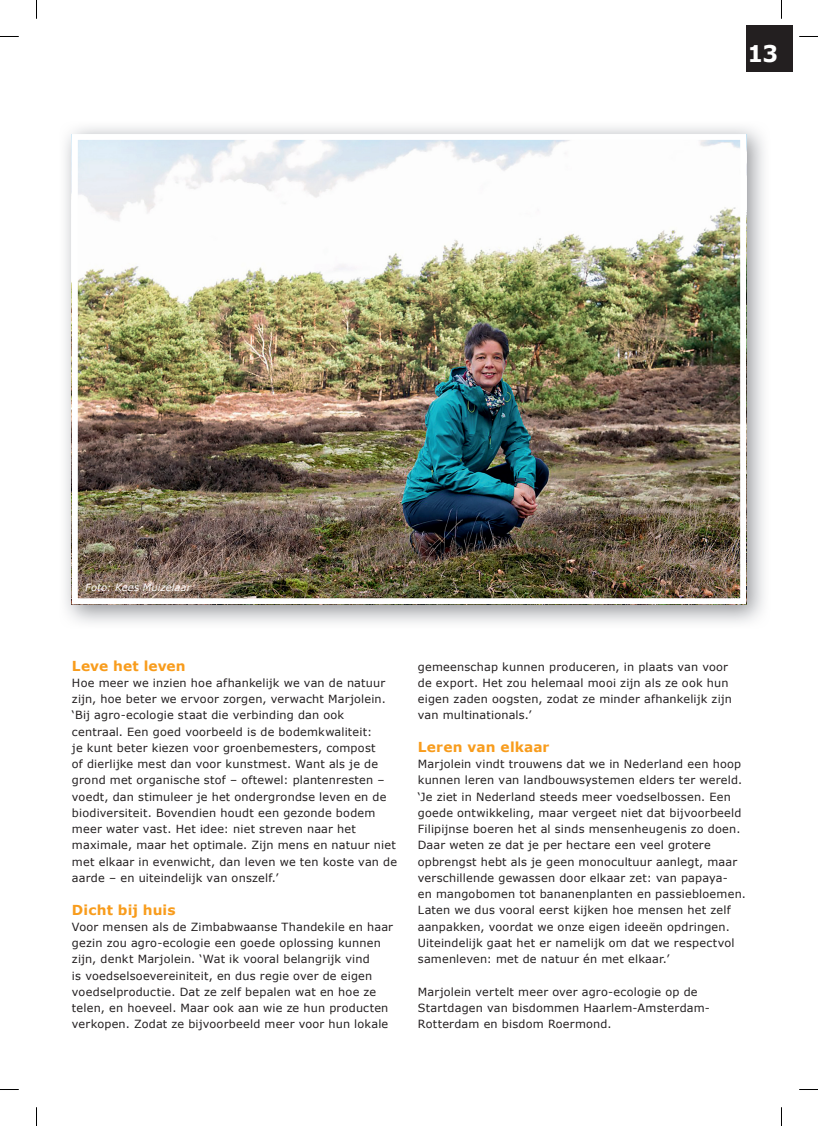
<style>
.page{position:relative;width:818px;height:1126px;background:#fff}
.page>*{position:absolute;margin:0;border:0;box-sizing:border-box;transform-origin:0 0}
.t1{font:700 23px "Verdana";color:#fff;scale:.96 1}
.t2{font:700 13.75px "Verdana";letter-spacing:.01em;color:#f89c1c}
.t3{font:11.25px/16.2px "Verdana";letter-spacing:.015em;color:#231f20}
.t4{font:italic 10px "Verdana";letter-spacing:.005em;color:#fff}
</style>
<div class="page">
<img style="left:65px;top:127px;width:699px;height:496px">
<img style="left:79px;top:141px;width:659px;height:456px">
<div style="left:72px;top:134px;width:673px;height:470px;border:6px solid #fff"></div>
<div style="left:745px;top:26px;width:46px;height:46px;background:#231f20"></div>
<svg style="left:0;top:36px;width:19px;height:1px"></svg>
<svg style="left:799px;top:36px;width:18px;height:1px"></svg>
<svg style="left:0;top:1089px;width:19px;height:1px"></svg>
<svg style="left:799px;top:1089px;width:18px;height:1px"></svg>
<svg style="left:36px;top:0;width:1px;height:19px"></svg>
<svg style="left:36px;top:1107px;width:1px;height:18px"></svg>
<h1 class="t1" style="left:747px;top:39px;width:33px">13</h1>
<p class="t4" style="left:85px;top:580px;width:107px">Foto: Kees Muizelaar</p>
<p class="t2" style="left:72px;top:656px;width:115px">Leve het leven</p>
<p class="t3" style="left:72px;top:674px;width:326px">Hoe meer we inzien hoe afhankelijk we van de natuur zijn, hoe beter we ervoor zorgen, verwacht Marjolein. ‘Bij agro-ecologie staat die verbinding dan ook centraal. Een goed voorbeeld is de bodemkwaliteit:<br>je kunt beter kiezen voor groenbemesters, compost<br>of dierlijke mest dan voor kunstmest. Want als je de grond met organische stof – oftewel: plantenresten – voedt, dan stimuleer je het ondergrondse leven en de biodiversiteit. Bovendien houdt een gezonde bodem meer water vast. Het idee: niet streven naar het maximale, maar het optimale. Zijn mens en natuur niet met elkaar in evenwicht, dan leven we ten koste van de aarde – en uiteindelijk van onszelf.’</p>
<p class="t2" style="left:72px;top:900px;width:105px">Dicht bij huis</p>
<p class="t3" style="left:72px;top:918px;width:322px">Voor mensen als de Zimbabwaanse Thandekile en haar gezin zou agro-ecologie een goede oplossing kunnen zijn, denkt Marjolein. ‘Wat ik vooral belangrijk vind<br>is voedselsoevereiniteit, en dus regie over de eigen voedselproductie. Dat ze zelf bepalen wat en hoe ze telen, en hoeveel. Maar ook aan wie ze hun producten verkopen. Zodat ze bijvoorbeeld meer voor hun lokale</p>
<p class="t3" style="left:417px;top:658px;width:315px">gemeenschap kunnen produceren, in plaats van voor de export. Het zou helemaal mooi zijn als ze ook hun eigen zaden oogsten, zodat ze minder afhankelijk zijn van multinationals.’</p>
<p class="t2" style="left:417px;top:738px;width:133px">Leren van elkaar</p>
<p class="t3" style="left:417px;top:756px;width:329px">Marjolein vindt trouwens dat we in Nederland een hoop kunnen leren van landbouwsystemen elders ter wereld. ‘Je ziet in Nederland steeds meer voedselbossen. Een goede ontwikkeling, maar vergeet niet dat bijvoorbeeld Filipijnse boeren het al sinds mensenheugenis zo doen.<br>Daar weten ze dat je per hectare een veel grotere opbrengst hebt als je geen monocultuur aanlegt, maar verschillende gewassen door elkaar zet: van papaya-<br>en mangobomen tot bananenplanten en passiebloemen.<br>Laten we dus vooral eerst kijken hoe mensen het zelf aanpakken, voordat we onze eigen ideeën opdringen.<br>Uiteindelijk gaat het er namelijk om dat we respectvol samenleven: met de natuur én met elkaar.’</p>
<p class="t3" style="left:417px;top:983px;width:293px">Marjolein vertelt meer over agro-ecologie op de<br>Startdagen van bisdommen Haarlem-Amsterdam-<br>Rotterdam en bisdom Roermond.</p>
</div>
